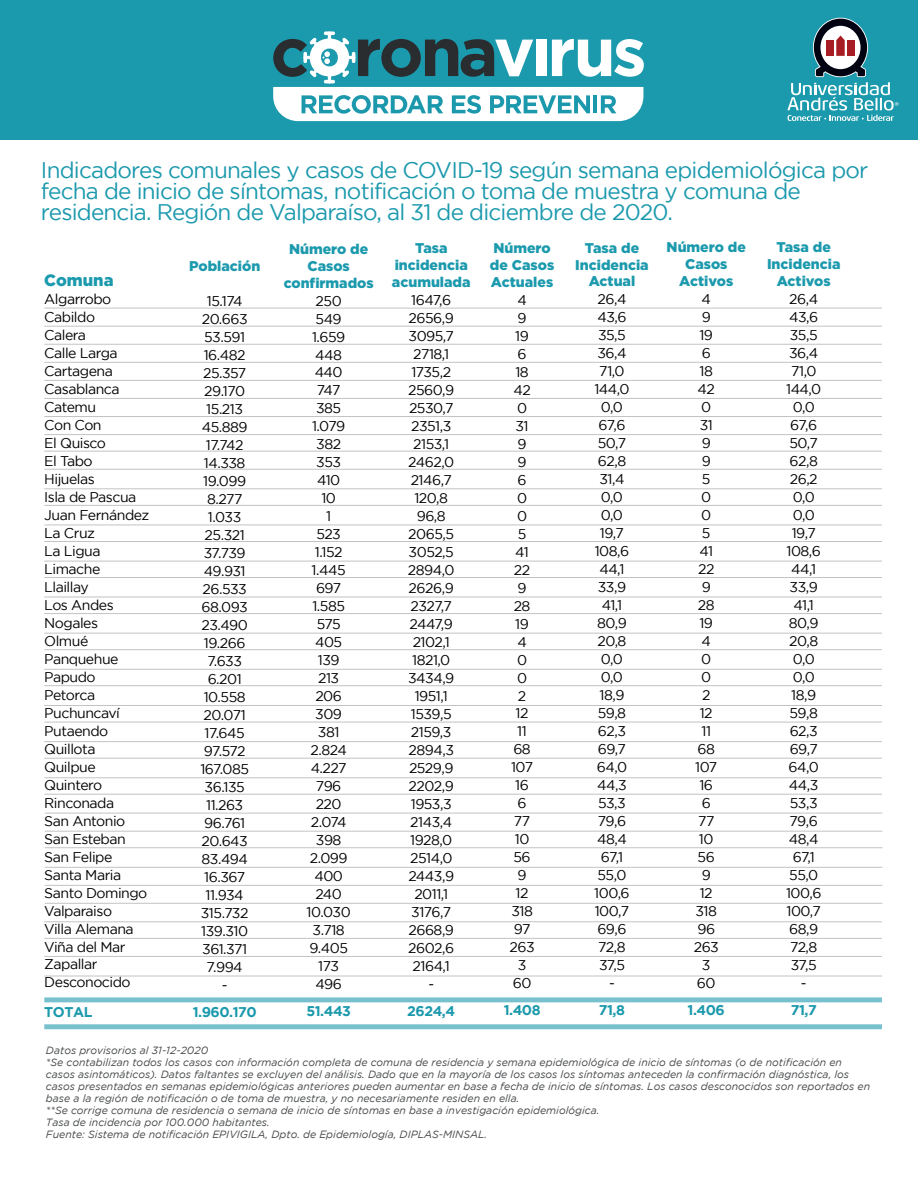
<style>
.page{position:relative;width:918px;height:1188px;background:#fff}
.page>*{position:absolute;margin:0;border:0;box-sizing:border-box;transform-origin:0 0}
.t1{font:22.5px/21px "Gotham";letter-spacing:-.035em;color:#1b99ad}
.t2{font:900 16.5px "Gotham";color:#1b99ad}
.t3{font:14.1px/18px "Gotham";letter-spacing:-.035em;color:#000001;text-align:center}
.t4{font:900 14.1px/17px "Gotham";color:#1b99ad;text-align:center}
.t5{font:700 14.1px "Gotham";letter-spacing:-.035em;color:#1b99ad}
.t6{font:italic 10.5px/12px "Gotham";color:#454749}
</style>
<div class="page">
<div style="left:0;top:0;width:918px;height:139px;background:#1b99ad"></div>
<svg style="left:787px;top:18px;width:111px;height:103px"></svg>
<hr style="left:44px;top:308px;width:838px;height:1px;background:#c2c3c3">
<hr style="left:44px;top:326px;width:838px;height:1px;background:#c2c3c3">
<hr style="left:44px;top:344px;width:838px;height:1px;background:#c2c3c3">
<hr style="left:44px;top:362px;width:838px;height:1px;background:#c2c3c3">
<hr style="left:44px;top:380px;width:838px;height:1px;background:#c2c3c3">
<hr style="left:44px;top:398px;width:838px;height:1px;background:#c2c3c3">
<hr style="left:44px;top:416px;width:838px;height:1px;background:#c2c3c3">
<hr style="left:44px;top:434px;width:838px;height:1px;background:#c2c3c3">
<hr style="left:44px;top:451px;width:838px;height:1px;background:#c2c3c3">
<hr style="left:44px;top:469px;width:838px;height:1px;background:#c2c3c3">
<hr style="left:44px;top:488px;width:838px;height:1px;background:#c2c3c3">
<hr style="left:44px;top:505px;width:838px;height:1px;background:#c2c3c3">
<hr style="left:44px;top:541px;width:838px;height:1px;background:#c2c3c3">
<hr style="left:44px;top:561px;width:838px;height:1px;background:#c2c3c3">
<hr style="left:44px;top:577px;width:838px;height:1px;background:#c2c3c3">
<div style="left:44px;top:997px;width:838px;height:5px;background:#76c1cd"></div>
<div style="left:44px;top:1024px;width:838px;height:5px;background:#76c1cd"></div>
<hr style="left:44px;top:525px;width:838px;height:1px;background:#c2c3c3">
<hr style="left:44px;top:597px;width:838px;height:1px;background:#c2c3c3">
<hr style="left:44px;top:613px;width:838px;height:1px;background:#c2c3c3">
<hr style="left:44px;top:649px;width:838px;height:1px;background:#c2c3c3">
<hr style="left:44px;top:669px;width:838px;height:1px;background:#c2c3c3">
<hr style="left:44px;top:685px;width:838px;height:1px;background:#c2c3c3">
<hr style="left:44px;top:633px;width:838px;height:1px;background:#c2c3c3">
<hr style="left:44px;top:705px;width:838px;height:1px;background:#c2c3c3">
<hr style="left:44px;top:722px;width:838px;height:1px;background:#c2c3c3">
<hr style="left:44px;top:758px;width:838px;height:1px;background:#c2c3c3">
<hr style="left:44px;top:777px;width:838px;height:1px;background:#c2c3c3">
<hr style="left:44px;top:794px;width:838px;height:1px;background:#c2c3c3">
<hr style="left:44px;top:741px;width:838px;height:1px;background:#c2c3c3">
<hr style="left:45px;top:813px;width:837px;height:1px;background:#c2c3c3">
<hr style="left:45px;top:831px;width:837px;height:1px;background:#c2c3c3">
<hr style="left:45px;top:867px;width:837px;height:1px;background:#c2c3c3">
<hr style="left:45px;top:885px;width:837px;height:1px;background:#c2c3c3">
<hr style="left:45px;top:903px;width:837px;height:1px;background:#c2c3c3">
<hr style="left:45px;top:847px;width:837px;height:1px;background:#c2c3c3">
<hr style="left:44px;top:921px;width:838px;height:1px;background:#c2c3c3">
<hr style="left:44px;top:938px;width:838px;height:1px;background:#c2c3c3">
<hr style="left:44px;top:976px;width:838px;height:1px;background:#c2c3c3">
<hr style="left:44px;top:956px;width:838px;height:1px;background:#c2c3c3">
<svg style="left:273px;top:31px;width:371px;height:90px"></svg>
<h1 class="t1" style="left:41px;top:160px;width:829px">Indicadores comunales y casos de COVID-19 según semana epidemiológica por fecha de inicio de síntomas, notificación o toma de muestra y comuna de residencia. Región de Valparaíso, al 31 de diciembre de 2020.</h1>
<p class="t4" style="left:667px;top:239px;width:81px">Número de<br>Casos<br>Activos</p>
<p class="t3" style="left:694px;top:290px;width:27px">4<br>9<br>19<br>6<br>18<br>42<br>0<br>31<br>9<br>9<br>5<br>0<br>0<br>5<br>41<br>22<br>9<br>28<br>19<br>4<br>0<br>0<br>2<br>12<br>11<br>68<br>107<br>16<br>6<br>77<br>10<br>56<br>9<br>12<br>318<br>96<br>263<br>3<br>60</p>
<p class="t5" style="left:688px;top:1002px;width:39px">1.406</p>
<p class="t4" style="left:767px;top:238px;width:75px">Tasa de<br>Incidencia<br>Activos</p>
<p class="t3" style="left:786px;top:290px;width:37px">26,4<br>43,6<br>35,5<br>36,4<br>71,0<br>144,0<br>0,0<br>67,6<br>50,7<br>62,8<br>26,2<br>0,0<br>0,0<br>19,7<br>108,6<br>44,1<br>33,9<br>41,1<br>80,9<br>20,8<br>0,0<br>0,0<br>18,9<br>59,8<br>62,3<br>69,7<br>64,0<br>44,3<br>53,3<br>79,6<br>48,4<br>67,1<br>55,0<br>100,6<br>100,7<br>68,9<br>72,8<br>37,5<br>-</p>
<p class="t5" style="left:791px;top:1002px;width:27px">71,7</p>
<p class="t4" style="left:490px;top:239px;width:66px;text-align:left">Número de Casos<br>Actuales</p>
<p class="t3" style="left:510px;top:290px;width:27px">4<br>9<br>19<br>6<br>18<br>42<br>0<br>31<br>9<br>9<br>6<br>0<br>0<br>5<br>41<br>22<br>9<br>28<br>19<br>4<br>0<br>0<br>2<br>12<br>11<br>68<br>107<br>16<br>6<br>77<br>10<br>56<br>9<br>12<br>318<br>97<br>263<br>3<br>60</p>
<p class="t5" style="left:504px;top:1002px;width:38px">1.408</p>
<p class="t4" style="left:575px;top:239px;width:75px">Tasa de<br>Incidencia<br>Actual</p>
<p class="t3" style="left:594px;top:290px;width:37px">26,4<br>43,6<br>35,5<br>36,4<br>71,0<br>144,0<br>0,0<br>67,6<br>50,7<br>62,8<br>31,4<br>0,0<br>0,0<br>19,7<br>108,6<br>44,1<br>33,9<br>41,1<br>80,9<br>20,8<br>0,0<br>0,0<br>18,9<br>59,8<br>62,3<br>69,7<br>64,0<br>44,3<br>53,3<br>79,6<br>48,4<br>67,1<br>55,0<br>100,6<br>100,7<br>69,6<br>72,8<br>37,5<br>-</p>
<p class="t5" style="left:599px;top:1002px;width:28px">71,8</p>
<p class="t4" style="left:284px;top:240px;width:92px">Número de<br>Casos confirmados</p>
<p class="t3" style="left:307px;top:291px;width:46px">250<br>549<br>1.659<br>448<br>440<br>747<br>385<br>1.079<br>382<br>353<br>410<br>10<br>1<br>523<br>1.152<br>1.445<br>697<br>1.585<br>575<br>405<br>139<br>213<br>206<br>309<br>381<br>2.824<br>4.227<br>796<br>220<br>2.074<br>398<br>2.099<br>400<br>240<br>10.030<br>3.718<br>9.405<br>173<br>496</p>
<p class="t5" style="left:306px;top:1003px;width:46px">51.443</p>
<p class="t4" style="left:392px;top:239px;width:80px">Tasa incidencia acumulada</p>
<p class="t3" style="left:408px;top:291px;width:48px">1647,6<br>2656,9<br>3095,7<br>2718,1<br>1735,2<br>2560,9<br>2530,7<br>2351,3<br>2153,1<br>2462,0<br>2146,7<br>120,8<br>96,8<br>2065,5<br>3052,5<br>2894,0<br>2626,9<br>2327,7<br>2447,9<br>2102,1<br>1821,0<br>3434,9<br>1951,1<br>1539,5<br>2159,3<br>2894,3<br>2529,9<br>2202,9<br>1953,3<br>2143,4<br>1928,0<br>2514,0<br>2443,9<br>2011,1<br>3176,7<br>2668,9<br>2602,6<br>2164,1 -</p>
<p class="t5" style="left:407px;top:1002px;width:49px">2624,4</p>
<p class="t4" style="left:189px;top:257px;width:73px">Población</p>
<p class="t3" style="left:200px;top:292px;width:50px">15.174<br>20.663<br>53.591<br>16.482<br>25.357<br>29.170<br>15.213<br>45.889<br>17.742<br>14.338<br>19.099<br>8.277<br>1.033<br>25.321<br>37.739<br>49.931<br>26.533<br>68.093<br>23.490<br>19.266<br>7.633<br>6.201<br>10.558<br>20.071<br>17.645<br>97.572<br>167.085<br>36.135<br>11.263<br>96.761<br>20.643<br>83.494<br>16.367<br>11.934<br>315.732<br>139.310<br>361.371<br>7.994<br>-</p>
<p class="t5" style="left:193px;top:1003px;width:65px">1.960.170</p>
<p class="t2" style="left:44px;top:270px;width:71px">Comuna</p>
<p class="t3" style="left:44px;top:290px;width:107px;text-align:left">Algarrobo<br>Cabildo<br>Calera<br>Calle Larga<br>Cartagena<br>Casablanca<br>Catemu<br>Con Con<br>El Quisco<br>El Tabo<br>Hijuelas<br>Isla de Pascua<br>Juan Fernández<br>La Cruz<br>La Ligua<br>Limache<br>Llaillay<br>Los Andes<br>Nogales<br>Olmué<br>Panquehue<br>Papudo<br>Petorca<br>Puchuncaví<br>Putaendo<br>Quillota<br>Quilpue<br>Quintero<br>Rinconada<br>San Antonio<br>San Esteban<br>San Felipe<br>Santa Maria<br>Santo Domingo<br>Valparaiso<br>Villa Alemana<br>Viña del Mar<br>Zapallar<br>Desconocido</p>
<p class="t5" style="left:44px;top:1004px;width:50px">TOTAL</p>
<p class="t6" style="left:46px;top:1045px;width:826px">Datos provisorios al 31-12-2020<br>*Se contabilizan todos los casos con información completa de comuna de residencia y semana epidemiológica de inicio de síntomas (o de notificación en casos asintomáticos). Datos faltantes se excluyen del análisis. Dado que en la mayoría de los casos los síntomas anteceden la confirmación diagnóstica, los casos presentados en semanas epidemiológicas anteriores pueden aumentar en base a fecha de inicio de síntomas. Los casos desconocidos son reportados en base a la región de notificación o de toma de muestra, y no necesariamente residen en ella.<br>**Se corrige comuna de residencia o semana de inicio de síntomas en base a investigación epidemiológica.<br>Tasa de incidencia por 100.000 habitantes.<br>Fuente: Sistema de notificación EPIVIGILA, Dpto. de Epidemiología, DIPLAS-MINSAL.</p>
</div>
